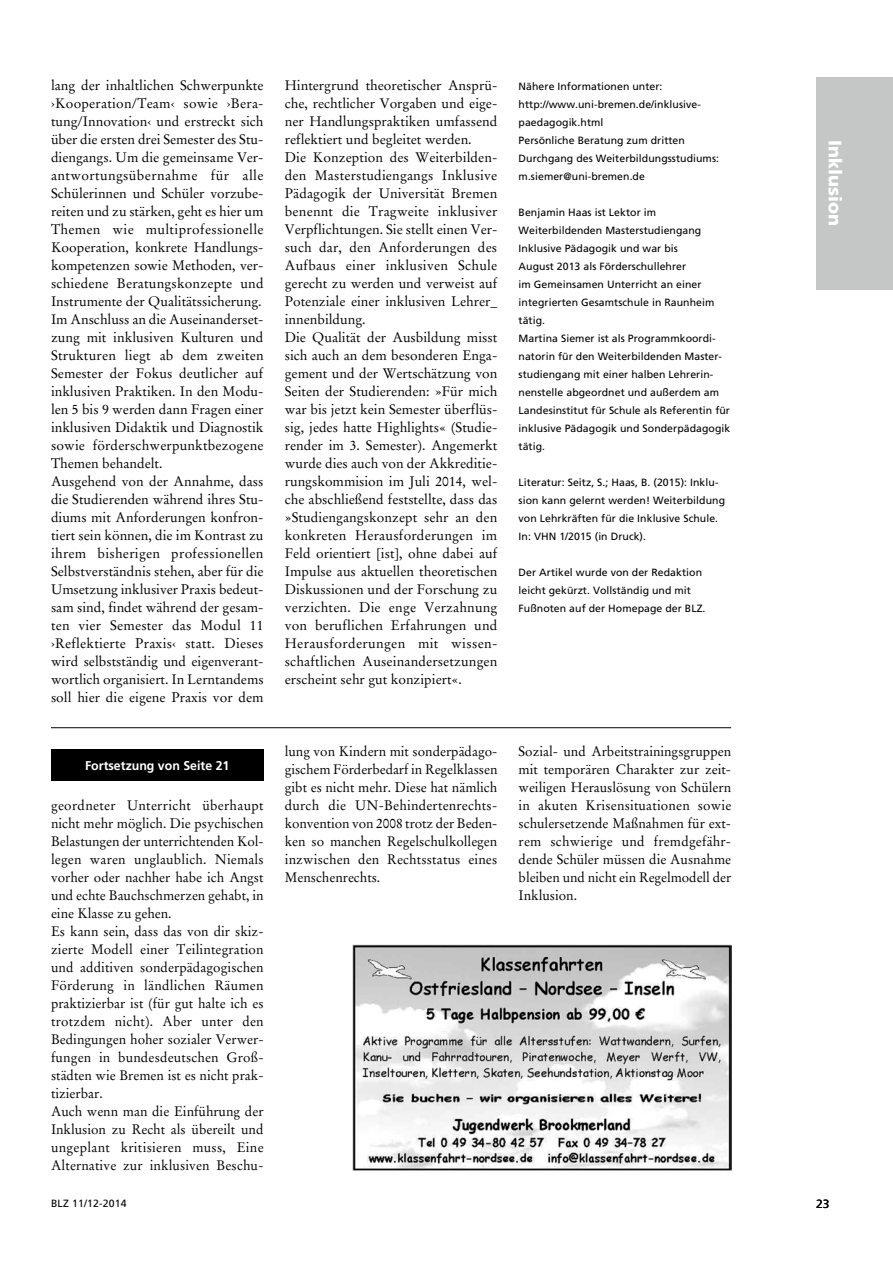
<style>
.page{position:relative;width:893px;height:1263px;background:#fff}
.page>*{position:absolute;margin:0;border:0;box-sizing:border-box;transform-origin:0 0}
.t1{font:900 18px "Frutiger";letter-spacing:.005em;color:#fff}
.t2{font:13.8px/18px "Stempel Garamond";color:#000}
.t3{font:700 12.75px "Frutiger";color:#fff}
.t4{font:12px "Frutiger";color:#000}
.t5{font:10.5px/18px "Frutiger";letter-spacing:.005em;color:#000}
</style>
<div class="page">
<div style="left:816px;top:77px;width:77px;height:212px;background:#c5c6c6"></div>
<div style="left:51px;top:749px;width:213px;height:32px;background:#000"></div>
<hr style="left:51px;top:727px;width:680px;height:1px;background:#000">
<img style="left:353px;top:945px;width:378px;height:225px">
<p class="t2" style="left:51px;top:78px;width:214px">lang der inhaltlichen Schwerpunkte ›Kooperation/Team‹ sowie ›Bera&shy;tung/Innovation‹ und erstreckt sich über die ersten drei Semester des Stu&shy;diengangs. Um die gemeinsame Ver&shy;antwortungsübernahme für alle Schülerinnen und Schüler vorzube&shy;reiten und zu stärken, geht es hier um Themen wie multiprofessionelle Kooperation, konkrete Handlungs&shy;kompetenzen sowie Methoden, ver&shy;schiedene Beratungskonzepte und Instrumente der Qualitätssicherung.<br>Im Anschluss an die Auseinanderset&shy;zung mit inklusiven Kulturen und Strukturen liegt ab dem zweiten Semester der Fokus deutlicher auf inklusiven Praktiken. In den Modu&shy;len 5 bis 9 werden dann Fragen einer inklusiven Didaktik und Diagnostik sowie förderschwerpunktbezogene Themen behandelt.<br>Ausgehend von der Annahme, dass die Studierenden während ihres Stu&shy;diums mit Anforderungen konfron&shy;tiert sein können, die im Kontrast zu ihrem bisherigen professionellen Selbstverständnis stehen, aber für die Umsetzung inklusiver Praxis bedeut&shy;sam sind, findet während der gesam&shy;ten vier Semester das Modul 11 ›Reflektierte Praxis‹ statt. Dieses wird selbstständig und eigenverant&shy;wortlich organisiert. In Lerntandems soll hier die eigene Praxis vor dem</p>
<p class="t2" style="left:285px;top:78px;width:214px">Hintergrund theoretischer Ansprü&shy;che, rechtlicher Vorgaben und eige&shy;ner Handlungspraktiken umfassend reflektiert und begleitet werden.<br>Die Konzeption des Weiterbilden&shy;den Masterstudiengangs Inklusive Pädagogik der Universität Bremen benennt die Tragweite inklusiver Verpflichtungen. Sie stellt einen Ver&shy;such dar, den Anforderungen des Aufbaus einer inklusiven Schule gerecht zu werden und verweist auf Potenziale einer inklusiven Lehrer_ innenbildung.<br>Die Qualität der Ausbildung misst sich auch an dem besonderen Enga&shy;gement und der Wertschätzung von Seiten der Studierenden: »Für mich war bis jetzt kein Semester überflüs&shy;sig, jedes hatte Highlights« (Studie&shy;render im 3. Semester). Angemerkt wurde dies auch von der Akkreditie&shy;rungskommision im Juli 2014, wel&shy;che abschließend feststellte, dass das »Studiengangskonzept sehr an den konkreten Herausforderungen im Feld orientiert [ist], ohne dabei auf Impulse aus aktuellen theoretischen Diskussionen und der Forschung zu verzichten. Die enge Verzahnung von beruflichen Erfahrungen und Herausforderungen mit wissen&shy;schaftlichen Auseinandersetzungen erscheint sehr gut konzipiert«.</p>
<p class="t5" style="left:519px;top:78px;width:202px">Nähere Informationen unter: http://www.uni-bremen.de/inklusive&shy;paedagogik.html<br>Persönliche Beratung zum dritten<br>Durchgang des Weiterbildungsstudiums: m.siemer@uni-bremen.de</p>
<p class="t5" style="left:519px;top:204px;width:213px">Benjamin Haas ist Lektor im Weiterbildenden Masterstudiengang Inklusive Pädagogik und war bis<br>August 2013 als Förderschullehrer<br>im Gemeinsamen Unterricht an einer integrierten Gesamtschule in Raunheim tätig.<br>Martina Siemer ist als Programmkoordi&shy;natorin für den Weiterbildenden Master&shy;studiengang mit einer halben Lehrerin&shy;nenstelle abgeordnet und außerdem am Landesinstitut für Schule als Referentin für inklusive Pädagogik und Sonderpädagogik tätig.</p>
<p class="t5" style="left:519px;top:474px;width:208px">Literatur: Seitz, S.; Haas, B. (2015): Inklu&shy;sion kann gelernt werden! Weiterbildung von Lehrkräften für die Inklusive Schule.<br>In: VHN 1/2015 (in Druck).</p>
<p class="t5" style="left:519px;top:564px;width:188px">Der Artikel wurde von der Redaktion leicht gekürzt. Vollständig und mit<br>Fußnoten auf der Homepage der BLZ.</p>
<p class="t3" style="left:85px;top:760px;width:146px">Fortsetzung von Seite 21</p>
<p class="t2" style="left:51px;top:797px;width:214px">geordneter Unterricht überhaupt nicht mehr möglich. Die psychischen Belastungen der unterrichtenden Kol&shy;legen waren unglaublich. Niemals vorher oder nachher habe ich Angst und echte Bauchschmerzen gehabt, in eine Klasse zu gehen.<br>Es kann sein, dass das von dir skiz&shy;zierte Modell einer Teilintegration und additiven sonderpädagogischen Förderung in ländlichen Räumen praktizierbar ist (für gut halte ich es trotzdem nicht). Aber unter den Bedingungen hoher sozialer Verwer&shy;fungen in bundesdeutschen Groß&shy;städten wie Bremen ist es nicht prak&shy;tizierbar.<br>Auch wenn man die Einführung der Inklusion zu Recht als übereilt und ungeplant kritisieren muss, Eine Alternative zur inklusiven Beschu-</p>
<p class="t2" style="left:285px;top:743px;width:214px;text-align:justify">lung von Kindern mit sonderpädago&shy;gischem Förderbedarf in Regelklassen gibt es nicht mehr. Diese hat nämlich durch die UN-Behindertenrechts&shy;konvention von 2008 trotz der Beden&shy;ken so manchen Regelschulkollegen inzwischen den Rechtsstatus eines Menschenrechts.</p>
<p class="t2" style="left:519px;top:743px;width:214px;text-align:justify">Sozial- und Arbeitstrainingsgruppen mit temporären Charakter zur zeit&shy;weiligen Herauslösung von Schülern in akuten Krisensituationen sowie schulersetzende Maßnahmen für ext&shy;rem schwierige und fremdgefähr&shy;dende Schüler müssen die Ausnahme bleiben und nicht ein Regelmodell der Inklusion.</p>
<h1 class="t1" style="left:842px;top:140px;width:88px;rotate:90deg">Inklusion</h1>
<p class="t5" style="left:51px;top:1195px;width:77px">BLZ 11/12-2014</p>
<p class="t4" style="left:816px;top:1199px;width:15px">23</p>
</div>
